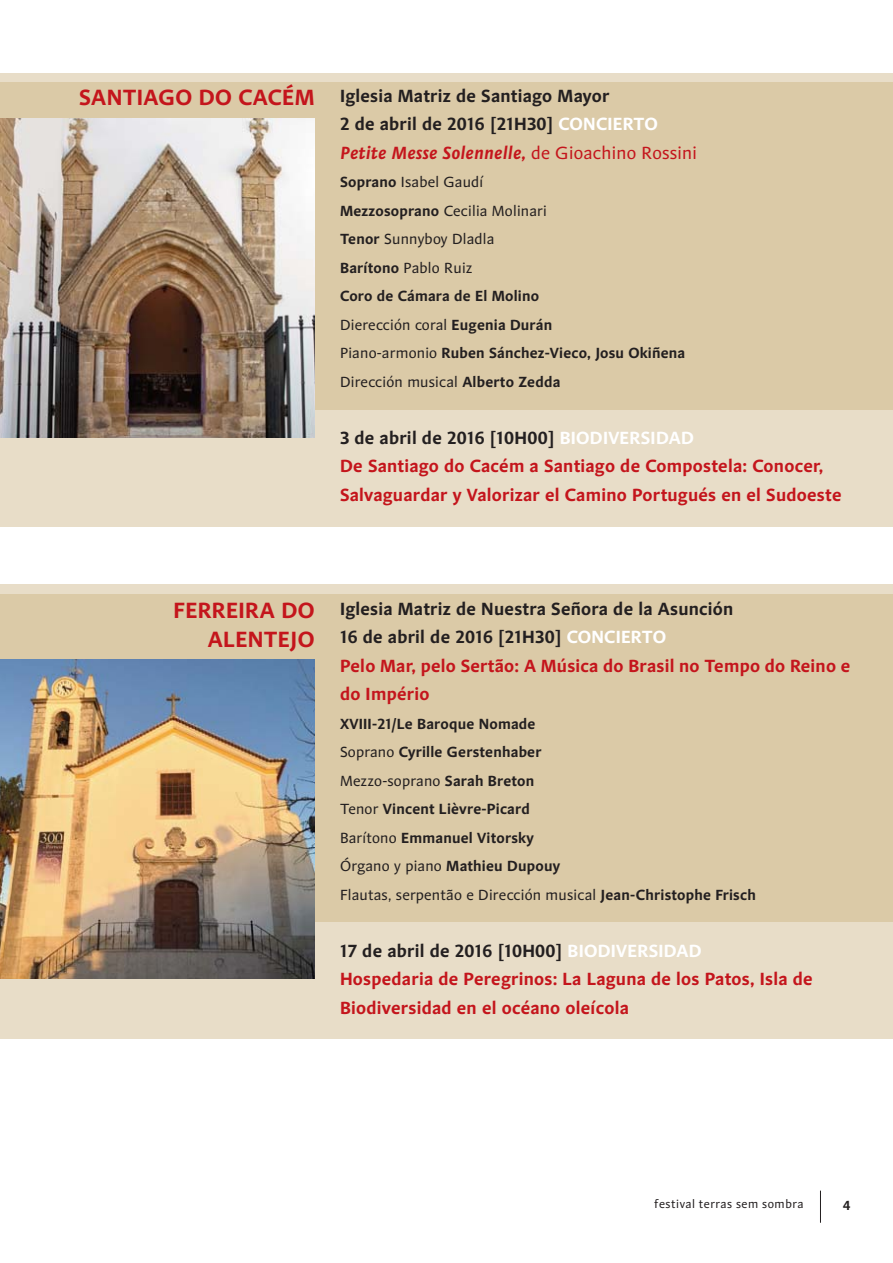
<style>
.page{position:relative;width:893px;height:1263px;background:#fff}
.page>*{position:absolute;margin:0;border:0;box-sizing:border-box;transform-origin:0 0}
.t1{font:700 22.5px/28.5px "Stella";letter-spacing:.015em;color:#c4151c;text-align:right}
.t2{font:700 18px/28.5px "Stella";letter-spacing:.015em;color:#c4151c}
.t3{font:700 18px/28.5px "Stella";letter-spacing:.015em;color:#231f20}
.t4{font:700 15px/28.5px "Stella";letter-spacing:.015em;color:#231f20}
.t5{font:700 13.5px "Stella";color:#231f20}
.t6{font:12px "Stella";letter-spacing:.05em;color:#231f20}
.s1{color:#fff}
.s2{font-style:italic;color:#c4151c}
.s3{font-weight:400;color:#c4151c}
.s4{font-weight:400}
.s5{color:#231f20}
.s6{color:#c4151c}
</style>
<div class="page">
<div style="left:0;top:410px;width:892px;height:117px;background:#e8ddc8"></div>
<div style="left:0;top:73px;width:892px;height:10px;background:#e8ddc8"></div>
<div style="left:0;top:83px;width:892px;height:327px;background:#dbcaa7"></div>
<div style="left:0;top:922px;width:892px;height:117px;background:#e8ddc8"></div>
<div style="left:0;top:585px;width:892px;height:9px;background:#e8ddc8"></div>
<div style="left:0;top:594px;width:892px;height:328px;background:#dbcaa7"></div>
<hr style="left:820px;top:1191px;width:1px;height:32px;background:#231f20">
<img style="left:0;top:119px;width:314px;height:319px">
<img style="left:0;top:660px;width:314px;height:318px">
<h1 class="t1" style="left:79px;top:85px;width:237px">SANTIAGO DO CACÉM</h1>
<p class="t3" style="left:340px;top:83px;width:358px">Iglesia Matriz de Santiago Mayor<br>2 de abril de 2016 [21H30] <span class="s1">CONCIERTO<br></span><span class="s2">Petite Messe Solennelle,</span> <span class="s3">de Gioachino Rossini</span></p>
<p class="t4" style="left:340px;top:169px;width:347px">Soprano <span class="s4">Isabel Gaudí<br></span>Mezzosoprano <span class="s4">Cecilia Molinari<br></span>Tenor <span class="s4">Sunnyboy Dladla<br></span>Barítono <span class="s4">Pablo Ruiz<br></span>Coro de Cámara de El Molino<br><span class="s4">Dierección coral</span> Eugenia Durán<br><span class="s4">Piano-armonio</span> Ruben Sánchez-Vieco, Josu Okiñena<br><span class="s4">Dirección musical</span> Alberto Zedda</p>
<p class="t2" style="left:340px;top:425px;width:503px"><span class="s5">3 de abril de 2016 [10H00]</span> <span class="s1">BIODIVERSIDAD<br></span>De Santiago do Cacém a Santiago de Compostela: Conocer,<br>Salvaguardar y Valorizar el Camino Portugués en el Sudoeste</p>
<h1 class="t1" style="left:173px;top:598px;width:142px">FERREIRA DO<br>ALENTEJO</h1>
<p class="t3" style="left:340px;top:596px;width:512px">Iglesia Matriz de Nuestra Señora de la Asunción<br>16 de abril de 2016 [21H30] <span class="s1">CONCIERTO<br></span><span class="s6">Pelo Mar, pelo Sertão: A Música do Brasil no Tempo do Reino e do Império</span></p>
<p class="t4" style="left:340px;top:711px;width:417px">XVIII-21/Le Baroque Nomade<br><span class="s4">Soprano</span> Cyrille Gerstenhaber<br><span class="s4">Mezzo-soprano</span> Sarah Breton<br><span class="s4">Tenor</span> Vincent Lièvre-Picard<br><span class="s4">Barítono</span> Emmanuel Vitorsky<br><span class="s4">Órgano y piano</span> Mathieu Dupouy<br><span class="s4">Flautas, serpentão e Dirección musical</span> Jean-Christophe Frisch</p>
<p class="t2" style="left:340px;top:938px;width:474px"><span class="s5">17 de abril de 2016 [10H00]</span> <span class="s1">BIODIVERSIDAD<br></span>Hospedaria de Peregrinos: La Laguna de los Patos, Isla de<br>Biodiversidad en el océano oleícola</p>
<p class="t6" style="left:654px;top:1200px;width:151px">festival terras sem sombra</p>
<p class="t5" style="left:843px;top:1200px;width:9px">4</p>
</div>
